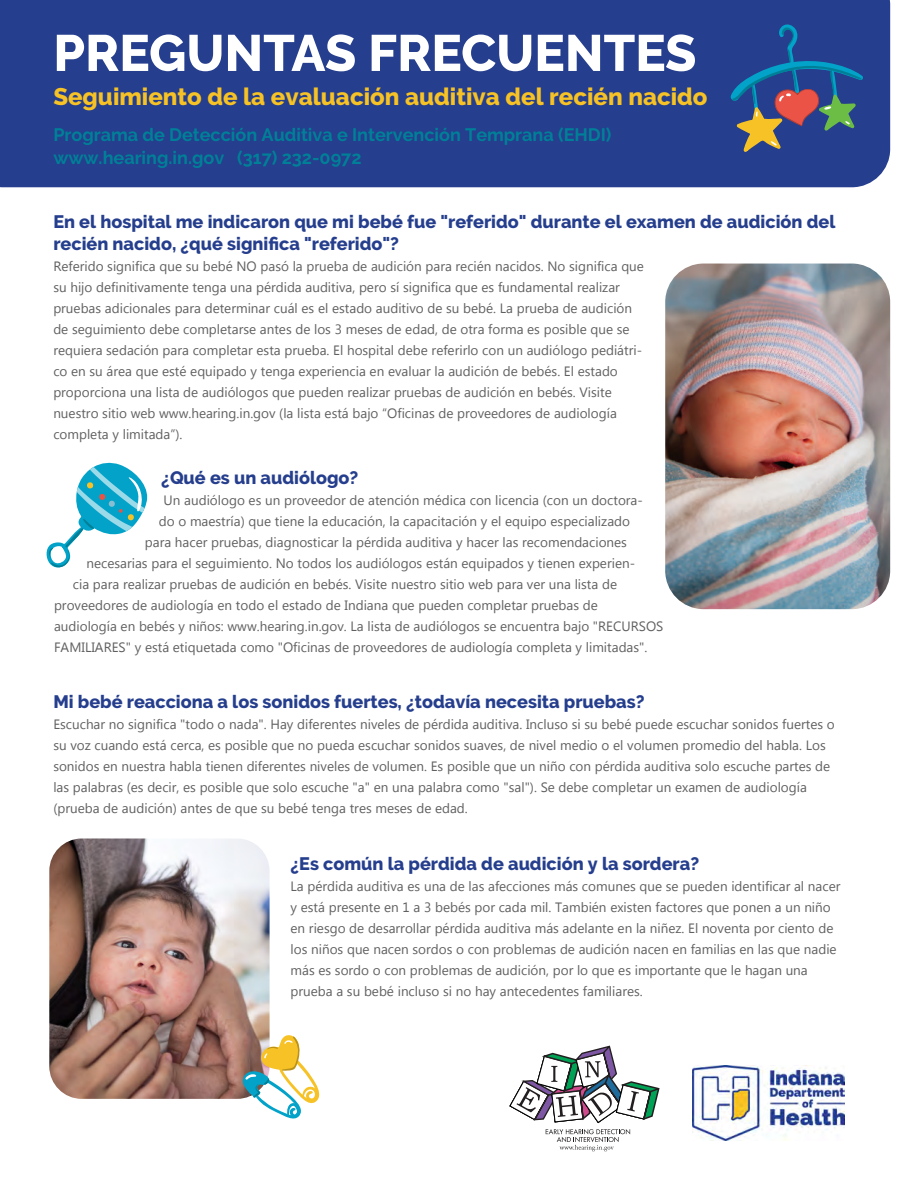
<style>
.page{position:relative;width:918px;height:1188px;background:#fff}
.page>*{position:absolute;margin:0;border:0;box-sizing:border-box;transform-origin:0 0}
.t1{font:800 51px "Raleway";color:#fff}
.t2{font:800 24px "Raleway";color:#f6c225}
.t3{font:800 18px/21.6px "Raleway";color:#253e8d}
.t4{font:700 18px/22.5px "Raleway";color:#008098}
.t5{font:13.5px/21px "Segoe UI";color:#606060}
</style>
<div class="page">
<div style="left:0;top:0;width:890px;height:187px;background:#253e8d"></div>
<svg style="left:509px;top:1045px;width:151px;height:106px"></svg>
<img style="left:693px;top:1065px;width:151px;height:75px">
<svg style="left:729px;top:23px;width:135px;height:130px;background:#3c5384"></svg>
<svg style="left:46px;top:462px;width:102px;height:106px"></svg>
<img style="left:665px;top:264px;width:225px;height:345px">
<img style="left:49px;top:839px;width:221px;height:260px">
<svg style="left:242px;top:1034px;width:78px;height:85px"></svg>
<h1 class="t1" style="left:53px;top:24px;width:645px">PREGUNTAS FRECUENTES</h1>
<h2 class="t2" style="left:53px;top:83px;width:656px">Seguimiento de la evaluación auditiva del recién nacido</h2>
<h3 class="t4" style="left:53px;top:124px;width:560px">Programa de Detección Auditiva e Intervención Temprana (EHDI) www.hearing.in.gov (317) 232-0972</h3>
<h3 class="t3" style="left:53px;top:211px;width:784px">En el hospital me indicaron que mi bebé fue "referido" durante el examen de audición del recién nacido, ¿qué significa "referido"?</h3>
<p class="t5" style="left:53px;top:255px;width:592px">Referido significa que su bebé NO pasó la prueba de audición para recién nacidos. No significa que su hijo definitivamente tenga una pérdida auditiva, pero sí significa que es fundamental realizar pruebas adicionales para determinar cuál es el estado auditivo de su bebé. La prueba de audición de seguimiento debe completarse antes de los 3 meses de edad, de otra forma es posible que se requiera sedación para completar esta prueba. El hospital debe referirlo con un audiólogo pediátri&shy;co en su área que esté equipado y tenga experiencia en evaluar la audición de bebés. El estado proporciona una lista de audiólogos que pueden realizar pruebas de audición en bebés. Visite nuestro sitio web www.hearing.in.gov (la lista está bajo “Oficinas de proveedores de audiología completa y limitada”).</p>
<h3 class="t3" style="left:161px;top:467px;width:199px">¿Qué es un audiólogo?</h3>
<p class="t5" style="left:164px;top:489px;width:481px">Un audiólogo es un proveedor de atención médica con licencia (con un doctora-</p>
<p class="t5" style="left:159px;top:510px;width:473px">do o maestría) que tiene la educación, la capacitación y el equipo especializado</p>
<p class="t5" style="left:145px;top:531px;width:484px">para hacer pruebas, diagnosticar la pérdida auditiva y hacer las recomendaciones</p>
<p class="t5" style="left:87px;top:552px;width:550px">necesarias para el seguimiento. No todos los audiólogos están equipados y tienen experien-</p>
<p class="t5" style="left:73px;top:573px;width:546px">cia para realizar pruebas de audición en bebés. Visite nuestro sitio web para ver una lista de</p>
<p class="t5" style="left:54px;top:594px;width:545px">proveedores de audiología en todo el estado de Indiana que pueden completar pruebas de</p>
<p class="t5" style="left:54px;top:615px;width:611px">audiología en bebés y niños: www.hearing.in.gov. La lista de audiólogos se encuentra bajo "RECURSOS</p>
<p class="t5" style="left:54px;top:636px;width:595px">FAMILIARES" y está etiquetada como "Oficinas de proveedores de audiología completa y limitadas".</p>
<h3 class="t3" style="left:53px;top:691px;width:593px">Mi bebé reacciona a los sonidos fuertes, ¿todavía necesita pruebas?</h3>
<p class="t5" style="left:53px;top:713px;width:783px">Escuchar no significa "todo o nada". Hay diferentes niveles de pérdida auditiva. Incluso si su bebé puede escuchar sonidos fuertes o su voz cuando está cerca, es posible que no pueda escuchar sonidos suaves, de nivel medio o el volumen promedio del habla. Los sonidos en nuestra habla tienen diferentes niveles de volumen. Es posible que un niño con pérdida auditiva solo escuche partes de las palabras (es decir, es posible que solo escuche "a" en una palabra como "sal"). Se debe completar un examen de audiología (prueba de audición) antes de que su bebé tenga tres meses de edad.</p>
<h3 class="t3" style="left:291px;top:853px;width:410px">¿Es común la pérdida de audición y la sordera?</h3>
<p class="t5" style="left:291px;top:875px;width:551px">La pérdida auditiva es una de las afecciones más comunes que se pueden identificar al nacer y está presente en 1 a 3 bebés por cada mil. También existen factores que ponen a un niño en riesgo de desarrollar pérdida auditiva más adelante en la niñez. El noventa por ciento de los niños que nacen sordos o con problemas de audición nacen en familias en las que nadie más es sordo o con problemas de audición, por lo que es importante que le hagan una prueba a su bebé incluso si no hay antecedentes familiares.</p>
</div>
